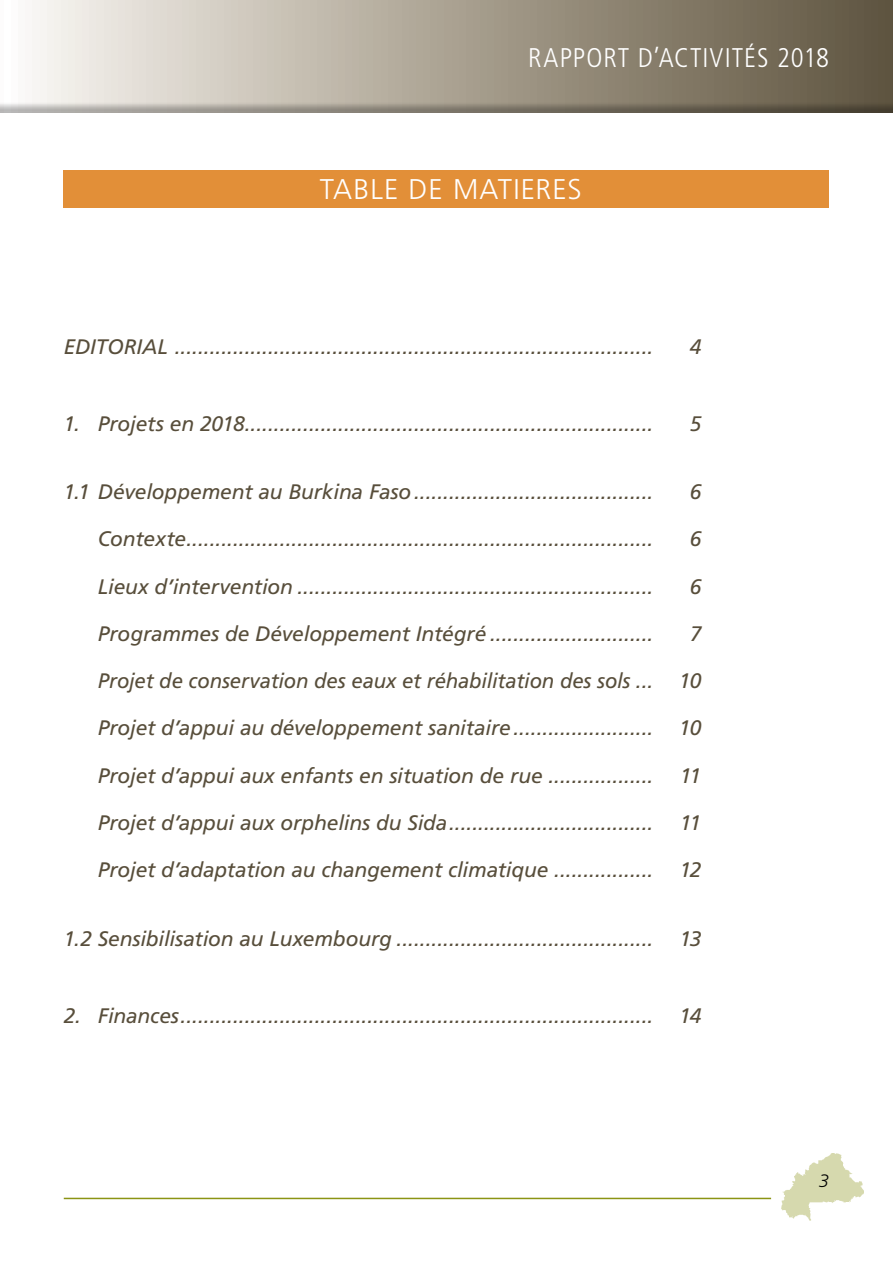
<style>
.page{position:relative;width:893px;height:1263px;background:#fff}
.page>*{position:absolute;margin:0;border:0;box-sizing:border-box;transform-origin:0 0}
.t1{font:300 28.5px "Frutiger LT Std";letter-spacing:.035em;color:#fff}
.t2{font:300 condensed 27px "Frutiger LT Std";letter-spacing:.04em;color:#fff}
.t3{font:italic 21px "Frutiger LT Std";letter-spacing:-.01em;color:#584e3b}
.t4{font:italic 300 18px "Frutiger LT Std";color:#000}
</style>
<div class="page">
<img style="left:781px;top:1154px;width:82px;height:67px">
<div style="left:0;top:0;width:893px;height:115px;background:#000;opacity:.28"></div>
<hr style="left:64px;top:1198px;width:707px;height:1px;background:#8b9414">
<div style="left:64px;top:170px;width:765px;height:37px;background:#e28f38"></div>
<p class="t2" style="left:528px;top:42px;width:302px">RAPPORT D’ACTIVITÉS 2018</p>
<h1 class="t1" style="left:320px;top:173px;width:263px">TABLE DE MATIERES</h1>
<p class="t3" style="left:64px;top:334px;width:591px">EDITORIAL ..................................................................................</p>
<p class="t3" style="left:690px;top:334px;width:13px">4</p>
<p class="t3" style="left:64px;top:411px;width:591px">1. Projets en 2018......................................................................</p>
<p class="t3" style="left:690px;top:411px;width:13px">5</p>
<p class="t3" style="left:64px;top:480px;width:591px">1.1 Développement au Burkina Faso.........................................</p>
<p class="t3" style="left:690px;top:480px;width:13px">6</p>
<p class="t3" style="left:98px;top:527px;width:557px">Contexte................................................................................</p>
<p class="t3" style="left:690px;top:527px;width:13px">6</p>
<p class="t3" style="left:98px;top:574px;width:557px">Lieux d’intervention .............................................................</p>
<p class="t3" style="left:690px;top:574px;width:13px">6</p>
<p class="t3" style="left:98px;top:621px;width:557px">Programmes de Développement Intégré ............................</p>
<p class="t3" style="left:690px;top:621px;width:13px">7</p>
<p class="t3" style="left:98px;top:669px;width:605px">Projet de conservation des eaux et réhabilitation des sols ... 10</p>
<p class="t3" style="left:98px;top:716px;width:605px">Projet d’appui au développement sanitaire........................ 10</p>
<p class="t3" style="left:98px;top:763px;width:557px">Projet d’appui aux enfants en situation de rue ..................</p>
<p class="t3" style="left:680px;top:763px;width:23px">11</p>
<p class="t3" style="left:98px;top:810px;width:557px">Projet d’appui aux orphelins du Sida...................................</p>
<p class="t3" style="left:680px;top:810px;width:23px">11</p>
<p class="t3" style="left:98px;top:858px;width:557px">Projet d’adaptation au changement climatique .................</p>
<p class="t3" style="left:680px;top:858px;width:23px">12</p>
<p class="t3" style="left:64px;top:926px;width:591px">1.2 Sensibilisation au Luxembourg ............................................</p>
<p class="t3" style="left:680px;top:926px;width:23px">13</p>
<p class="t3" style="left:64px;top:1003px;width:639px">2. Finances................................................................................. 14</p>
<p class="t4" style="left:819px;top:1171px;width:12px">3</p>
</div>
